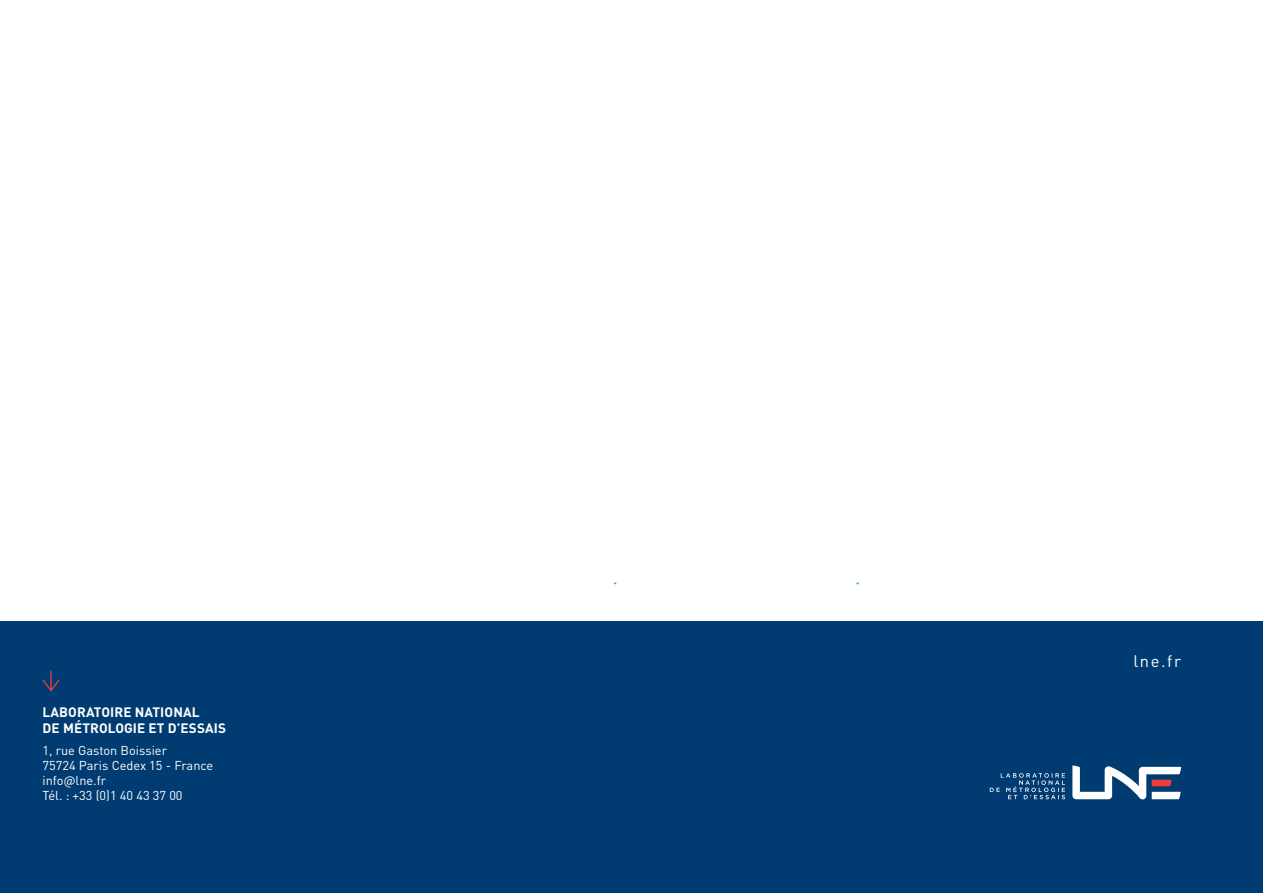
<style>
.page{position:relative;width:1263px;height:893px;background:#fff}
.page>*{position:absolute;margin:0;border:0;box-sizing:border-box;transform-origin:0 0}
.t1{font:16.5px "DINOT";color:#fff}
._01_texte_courant{font:700 13.5px/16.2px "DINOT";letter-spacing:.01em;color:#fff}
._01_texte_courant-2{font:12.75px/15.3px "DINOT";color:#fff}
</style>
<div class="page">
<div style="left:0;top:622px;width:1263px;height:271px;background:#003c72"></div>
<svg style="left:990px;top:773px;width:75px;height:26px"></svg>
<svg style="left:1072px;top:765px;width:109px;height:34px"></svg>
<svg style="left:43px;top:671px;width:17px;height:20px"></svg>
<p class="_01_texte_courant" style="left:43px;top:703px;width:185px">LABORATOIRE NATIONAL<br>DE MÉTROLOGIE ET D’ESSAIS</p>
<p class="_01_texte_courant-2" style="left:43px;top:742px;width:172px">1, rue Gaston Boissier<br>75724 Paris Cedex 15 - France info@lne.fr<br>Tél. : +33 (0)1 40 43 37 00</p>
<p class="t1" style="left:1133px;top:651px;width:49px">lne.fr</p>
</div>
